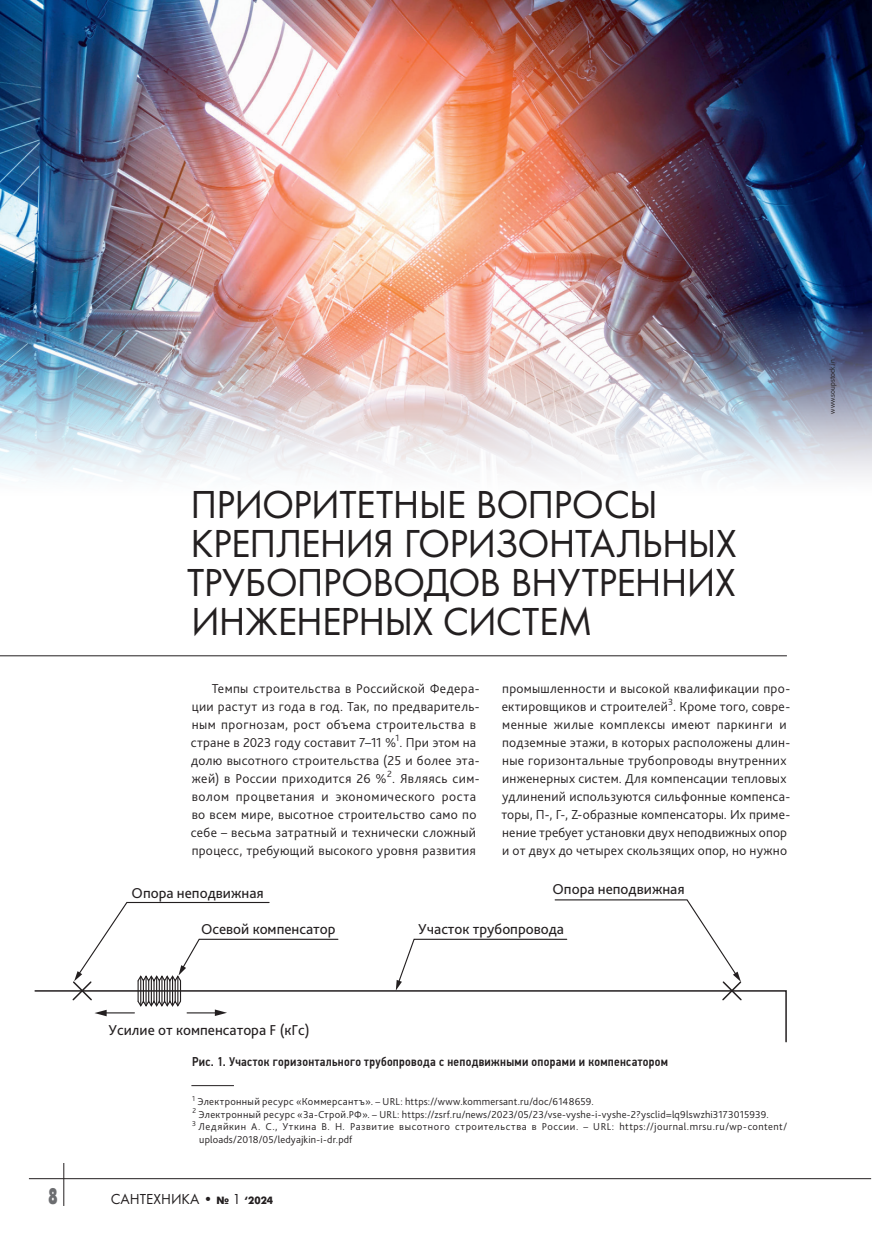
<style>
.page{position:relative;width:872px;height:1234px;background:#fff}
.page>*{position:absolute;margin:0;border:0;box-sizing:border-box;transform-origin:0 0}
._02-zagolovok_main{font:40.5px/39px "Futura";letter-spacing:-.02em;color:#231f20}
.t1{font:22.5px "Futura Futuris XC";color:#6c6d70;scale:.6 1}
.t2{font:15px "Bliss Pro";color:#231f20}
.t3{font:15px "Futura";color:#231f20}
._04-body_text{font:300 13.5px/18px "Bliss Pro";letter-spacing:.02em;color:#231f20}
._08-podpis_photo{font:500 12.75px "PF Din Text Cond Pro";letter-spacing:.02em;color:#231f20}
._04-body_text-2{font:300 10.5px/12.6px "Bliss Pro";letter-spacing:.03em;color:#231f20}
.podpis{font:300 7.5px "Bliss Pro";color:#231f20}
.s1{font-family:"Futura Futuris";font-weight:700;font-size:10.5px}
</style>
<div class="page">
<img style="left:0;top:0;width:872px;height:477px">
<hr style="left:0;top:655px;width:787px;height:1px;background:#231f20">
<svg style="left:34px;top:899px;width:753px;height:143px"></svg>
<hr style="left:29px;top:1177px;width:842px;height:1px;background:#231f20">
<hr style="left:63px;top:1162px;width:1px;height:43px;background:#231f20">
<hr style="left:191px;top:1085px;width:43px;height:1px;background:#231f20">
<p class="_02-zagolovok_main" style="left:187px;top:484px;width:551px">ПРИОРИТЕТНЫЕ ВОПРОСЫ<br>КРЕПЛЕНИЯ ГОРИЗОНТАЛЬНЫХ<br>ТРУБОПРОВОДОВ ВНУТРЕННИХ<br>ИНЖЕНЕРНЫХ СИСТЕМ</p>
<p class="_04-body_text" style="left:191px;top:678px;width:290px;text-indent:21px">Темпы строительства в Российской Федера&shy;ции растут из года в год. Так, по предваритель&shy;ным прогнозам, рост объема строительства в стране в 2023 году составит 7–11 %<sup>1</sup>. При этом на долю высотного строительства (25 и более эта&shy;жей) в России приходится 26 %<sup>2</sup>. Являясь сим&shy;волом процветания и экономического роста во всем мире, высотное строительство само по себе – весьма затратный и технически сложный процесс, требующий высокого уровня развития</p>
<p class="_04-body_text" style="left:501px;top:678px;width:290px">промышленности и высокой квалификации про&shy;ектировщиков и строителей<sup>3</sup>. Кроме того, совре&shy;менные жилые комплексы имеют паркинги и подземные этажи, в которых расположены длин&shy;ные горизонтальные трубопроводы внутренних инженерных систем. Для компенсации тепловых удлинений используются сильфонные компенса&shy;торы, П-, Г-, Z-образные компенсаторы. Их приме&shy;нение требует установки двух неподвижных опор и от двух до четырех скользящих опор, но нужно</p>
<p class="t2" style="left:132px;top:883px;width:134px">Опора неподвижная</p>
<p class="t2" style="left:552px;top:879px;width:134px">Опора неподвижная</p>
<p class="t2" style="left:201px;top:919px;width:136px">Осевой компенсатор</p>
<p class="t2" style="left:418px;top:919px;width:147px">Участок трубопровода</p>
<p class="t2" style="left:109px;top:1020px;width:202px">Усилие от компенсатора F (кГс)</p>
<p class="_08-podpis_photo" style="left:192px;top:1054px;width:477px">Рис. 1. Участок горизонтального трубопровода с неподвижными опорами и компенсатором</p>
<p class="_04-body_text-2" style="left:192px;top:1094px;width:403px"><sup>1</sup> Электронный ресурс «Коммерсантъ». – URL: https://www.kommersant.ru/doc/6148659.</p>
<p class="_04-body_text-2" style="left:192px;top:1107px;width:577px"><sup>2</sup> Электронный ресурс «За-Строй.РФ». – URL: https://zsrf.ru/news/2023/05/23/vse-vyshe-i-vyshe-2?ysclid=lq9lswzhi3173015939.</p>
<p class="_04-body_text-2" style="left:199px;top:1119px;width:589px;text-indent:-7px"><sup>3</sup> Ледяйкин А. С., Уткина В. Н. Развитие высотного строительства в России. – URL: https://journal.mrsu.ru/wp-content/ uploads/2018/05/ledyajkin-i-dr.pdf</p>
<p class="t1" style="left:48px;top:1183px;width:17px">8</p>
<p class="t3" style="left:111px;top:1189px;width:164px">САНТЕХНИКА • <span class="s1">№</span> 1 <span class="s1">‘2024</span></p>
<p class="podpis" style="left:827px;top:413px;width:56px;rotate:-90deg">www.soupstock.in</p>
</div>
